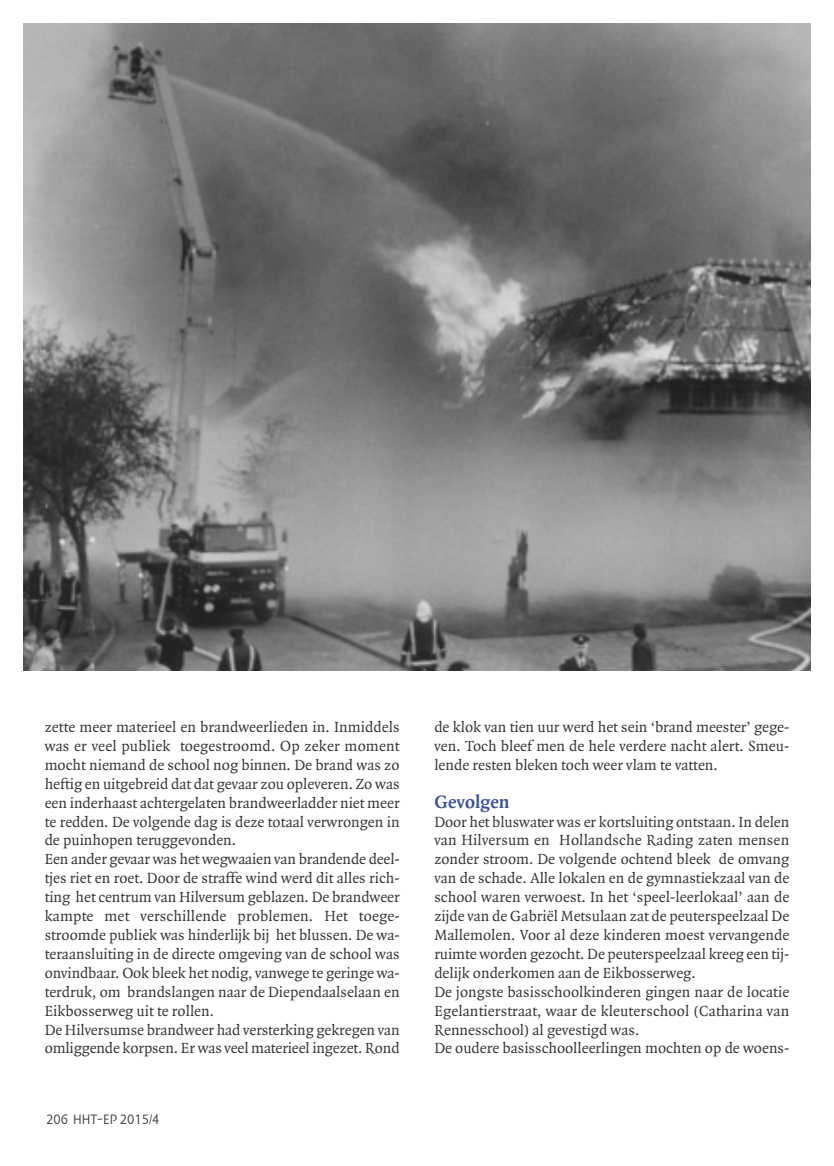
<style>
.page{position:relative;width:834px;height:1166px;background:#fff}
.page>*{position:absolute;margin:0;border:0;box-sizing:border-box;transform-origin:0 0}
.t1{font:700 19.25px "Quadraat";color:#3d529d}
.t2{font:15.75px/18.9px "Quadraat";color:#39383a}
.t3{font:300 14px "Qheader";color:#39383a}
</style>
<div class="page">
<img style="left:24px;top:23px;width:785px;height:647px">
<p class="t2" style="left:45px;top:718px;width:356px">zette meer materieel en brandweerlieden in. Inmiddels was er veel publiek toegestroomd. Op zeker moment mocht niemand de school nog binnen. De brand was zo heftig en uitgebreid dat dat gevaar zou opleveren. Zo was een inderhaast achtergelaten brandweerladder niet meer te redden. De volgende dag is deze totaal verwrongen in de puinhopen teruggevonden.<br>Een ander gevaar was het wegwaaien van brandende deel&shy;tjes riet en roet. Door de straffe wind werd dit alles rich&shy;ting het centrum van Hilversum geblazen. De brandweer kampte met verschillende problemen. Het toege&shy;stroomde publiek was hinderlijk bij het blussen. De wa&shy;teraansluiting in de directe omgeving van de school was onvindbaar. Ook bleek het nodig, vanwege te geringe wa&shy;terdruk, om brandslangen naar de Diependaalselaan en Eikbosserweg uit te rollen.<br>De Hilversumse brandweer had versterking gekregen van omliggende korpsen. Er was veel materieel ingezet. Rond</p>
<p class="t2" style="left:434px;top:718px;width:356px;text-align:justify">de klok van tien uur werd het sein ‘brand meester’ gege&shy;ven. Toch bleef men de hele verdere nacht alert. Smeu&shy;lende resten bleken toch weer vlam te vatten.</p>
<p class="t1" style="left:434px;top:791px;width:76px">Gevolgen</p>
<p class="t2" style="left:434px;top:812px;width:356px">Door het bluswater was er kortsluiting ontstaan. In delen van Hilversum en Hollandsche Rading zaten mensen zonder stroom. De volgende ochtend bleek de omvang van de schade. Alle lokalen en de gymnastiekzaal van de school waren verwoest. In het ‘speel-leerlokaal’ aan de zijde van de Gabriël Metsulaan zat de peuterspeelzaal De Mallemolen. Voor al deze kinderen moest vervangende ruimte worden gezocht. De peuterspeelzaal kreeg een tij&shy;delijk onderkomen aan de Eikbosserweg.<br>De jongste basisschoolkinderen gingen naar de locatie Egelantierstraat, waar de kleuterschool (Catharina van Rennesschool) al gevestigd was.<br>De oudere basisschoolleerlingen mochten op de woens-</p>
<p class="t3" style="left:46px;top:1112px;width:115px">206 HHT-EP 2015/4</p>
</div>
